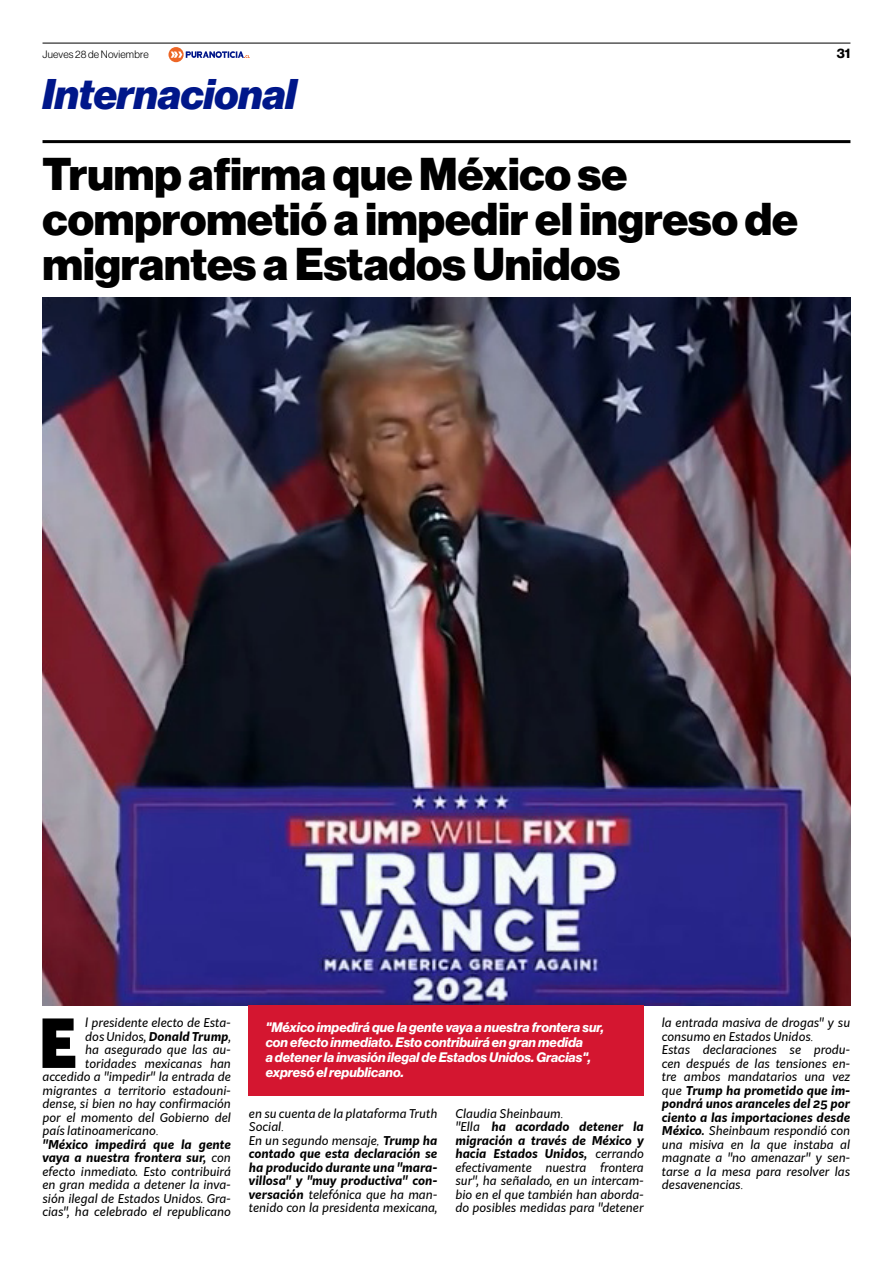
<style>
.page{position:relative;width:893px;height:1263px;background:#fff}
.page>*{position:absolute;margin:0;border:0;box-sizing:border-box;transform-origin:0 0}
.t1{font:900 66.3px "Kit Sans";color:#000}
.t2{font:900 45px/45px "Neue Haas Display";color:#000}
.t3{font:italic 900 42px "Neue Haas Display";color:#00178a}
.t4{font:italic 700 13.5px/15px "Neue Haas Display";color:#fff}
.t5{font:13.5px "N Haas Grotesk DS Pro 75 Bd";color:#000}
.t6{font:italic 12px/13.5px "Kit Sans";color:#000}
.t7{font:italic 700 12px "Kit Sans";color:#000}
.t8{font:10.5px "N Haas Grotesk DS Pro 45 Lt";letter-spacing:.02em;color:#000}
.s1{font-weight:700}
.s2{font-family:"Times New Roman"}
.s3{font-weight:400}
</style>
<div class="page">
<hr style="left:43px;top:140px;width:807px;height:3px;background:#000">
<svg style="left:168px;top:47px;width:82px;height:15px"></svg>
<hr style="left:43px;top:43px;width:807px;height:1px;background:#000">
<img style="left:43px;top:297px;width:807px;height:709px">
<div style="left:249px;top:1006px;width:395px;height:90px;background:#d41630"></div>
<p class="t8" style="left:43px;top:48px;width:108px">Jueves 28 de Noviembre</p>
<p class="t5" style="left:837px;top:45px;width:15px">31</p>
<h3 class="t3" style="left:43px;top:69px;width:255px">Internacional</h3>
<h2 class="t2" style="left:43px;top:152px;width:757px">Trump afirma que México se comprometió a impedir el ingreso de migrantes a Estados Unidos</h2>
<h1 class="t1" style="left:39px;top:983px;width:40px">E</h1>
<p class="t6" style="left:85px;top:1015px;width:147px">l presidente electo de Esta-</p>
<p class="t6" style="left:85px;top:1029px;width:147px">dos Unidos, <span class="s1">Donald Trump</span>,</p>
<p class="t6" style="left:85px;top:1042px;width:147px">ha asegurado que las au-</p>
<p class="t6" style="left:85px;top:1056px;width:147px">toridades mexicanas han</p>
<p class="t6" style="left:43px;top:1069px;width:190px">accedido a "impedir" la entrada de</p>
<p class="t6" style="left:43px;top:1083px;width:190px">migrantes a territorio estadouni-</p>
<p class="t6" style="left:43px;top:1096px;width:190px">dense, si bien no hay confirmación</p>
<p class="t6" style="left:43px;top:1110px;width:190px">por el momento del Gobierno del</p>
<p class="t6" style="left:43px;top:1123px;width:118px">país latinoamericano<span class="s2">.</span></p>
<p class="t7" style="left:43px;top:1134px;width:190px">"México impedirá que la gente</p>
<p class="t7" style="left:43px;top:1148px;width:190px">vaya a nuestra frontera sur, <span class="s3">con</span></p>
<p class="t6" style="left:43px;top:1164px;width:190px">efecto inmediato. Esto contribuirá</p>
<p class="t6" style="left:43px;top:1177px;width:190px">en gran medida a detener la inva-</p>
<p class="t6" style="left:43px;top:1191px;width:190px">sión ilegal de Estados Unidos. Gra-</p>
<p class="t6" style="left:43px;top:1204px;width:190px">cias", ha celebrado el republicano</p>
<p class="t4" style="left:266px;top:1019px;width:340px">"México impedirá que la gente vaya a nuestra frontera sur, con efecto inmediato. Esto contribuirá en gran medida<br>a detener la invasión ilegal de Estados Unidos. Gracias", expresó el republicano.</p>
<p class="t6" style="left:249px;top:1105px;width:190px">en su cuenta de la plataforma Truth<br>Social<span class="s2">.<br></span>En un segundo mensaje<span class="s2">,</span> <span class="s1">Trump ha contado que esta declaración se ha producido durante una "mara&shy;villosa" y "muy productiva" con&shy;versación</span> telefónica que ha man&shy;tenido con la presidenta mexicana,</p>
<p class="t6" style="left:455px;top:1105px;width:190px">Claudia Sheinbaum<span class="s2">.<br></span>"Ella <span class="s1">ha acordado detener la migración a través de México y hacia Estados Unidos,</span> cerrando efectivamente nuestra frontera sur", ha señalado, en un intercam&shy;bio en el que también han aborda&shy;do posibles medidas para "detener</p>
<p class="t6" style="left:662px;top:1015px;width:190px">la entrada masiva de drogas" y su consumo en Estados Unidos<span class="s2">.<br></span>Estas declaraciones se produ&shy;cen después de las tensiones en&shy;tre ambos mandatarios una vez que <span class="s1">Trump ha prometido que im&shy;pondrá unos aranceles del 25 por ciento a las importaciones desde<br>México.</span> Sheinbaum respondió con una misiva en la que instaba al magnate a "no amenazar" y sen&shy;tarse a la mesa para resolver las desavenencias<span class="s2">.</span></p>
</div>
